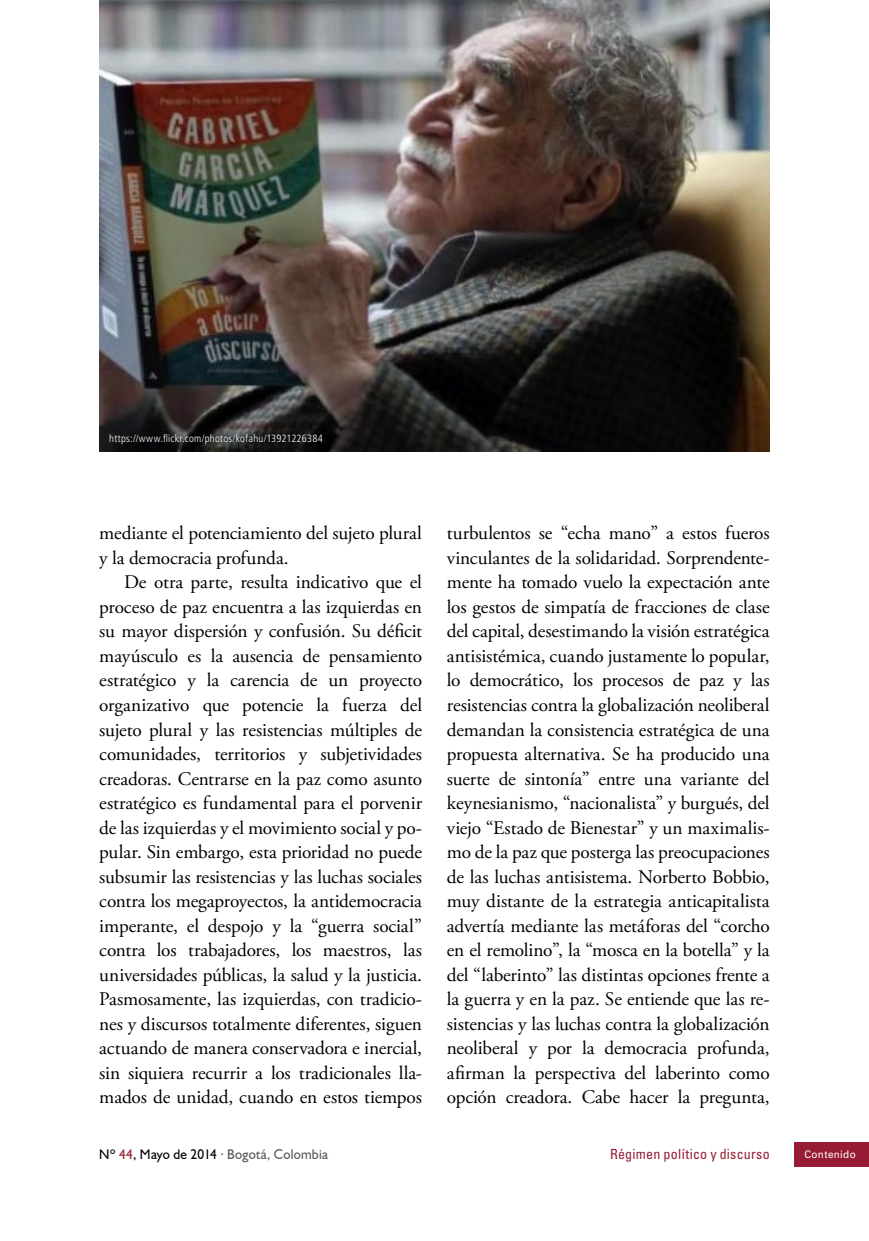
<style>
.page{position:relative;width:869px;height:1241px;background:#fff}
.page>*{position:absolute;margin:0;border:0;box-sizing:border-box;transform-origin:0 0}
.t1{font:19.25px/24.5px "Adobe Garamond Pro";letter-spacing:-.005em;color:#000;text-align:justify}
.t2{font:14px "Humanist 521 BT";letter-spacing:.02em;color:#58595b;scale:.95 1}
.t3{font:condensed 14px "Univers LT Std";letter-spacing:.02em;color:#971b32}
.t4{font:300 condensed 10.5px "Frutiger LT Std";letter-spacing:.025em;color:#fff}
.t5{font:10.5px "Univers LT Std";letter-spacing:.035em;color:#fff;scale:.95 1}
.s1{color:#000}
.s2{color:#971b32}
</style>
<div class="page">
<div style="left:794px;top:1141px;width:74px;height:25px;background:#971b32"></div>
<img style="left:99px;top:0;width:670px;height:451px">
<p class="t4" style="left:109px;top:432px;width:215px">https://www.flickr.com/photos/kofahu/13921226384</p>
<p class="t1" style="left:99px;top:521px;width:324px">mediante el potenciamiento del sujeto plural y la democracia profunda.</p>
<p class="t1" style="left:99px;top:570px;width:324px;text-indent:25px">De otra parte, resulta indicativo que el proceso de paz encuentra a las izquierdas en su mayor dispersión y confusión. Su déficit mayúsculo es la ausencia de pensamiento estratégico y la carencia de un proyecto organizativo que potencie la fuerza del sujeto plural y las resistencias múltiples de comunidades, territorios y subjetividades creadoras. Centrarse en la paz como asunto estratégico es fundamental para el porvenir de las izquierdas y el movimiento social y po&shy;pular. Sin embargo, esta prioridad no puede subsumir las resistencias y las luchas sociales contra los megaproyectos, la antidemocracia imperante, el despojo y la “guerra social” contra los trabajadores, los maestros, las universidades públicas, la salud y la justicia.<br>Pasmosamente, las izquierdas, con tradicio&shy;nes y discursos totalmente diferentes, siguen actuando de manera conservadora e inercial, sin siquiera recurrir a los tradicionales lla&shy;mados de unidad, cuando en estos tiempos</p>
<p class="t1" style="left:446px;top:521px;width:324px">turbulentos se “echa mano” a estos fueros vinculantes de la solidaridad. Sorprendente&shy;mente ha tomado vuelo la expectación ante los gestos de simpatía de fracciones de clase del capital, desestimando la visión estratégica antisistémica, cuando justamente lo popular, lo democrático, los procesos de paz y las resistencias contra la globalización neoliberal demandan la consistencia estratégica de una propuesta alternativa. Se ha producido una suerte de sintonía” entre una variante del keynesianismo, “nacionalista” y burgués, del viejo “Estado de Bienestar” y un maximalis&shy;mo de la paz que posterga las preocupaciones de las luchas antisistema. Norberto Bobbio, muy distante de la estrategia anticapitalista advertía mediante las metáforas del “corcho en el remolino”, la “mosca en la botella” y la del “laberinto” las distintas opciones frente a la guerra y en la paz. Se entiende que las re&shy;sistencias y las luchas contra la globalización neoliberal y por la democracia profunda, afirman la perspectiva del laberinto como opción creadora. Cabe hacer la pregunta,</p>
<p class="t3" style="left:609px;top:1145px;width:161px">Régimen político y discurso</p>
<p class="t2" style="left:99px;top:1145px;width:242px"><span class="s1">Nº</span> <span class="s2">44</span><span class="s1">, Mayo de 2014</span> · Bogotá, Colombia</p>
<p class="t5" style="left:804px;top:1147px;width:56px">Contenido</p>
</div>
